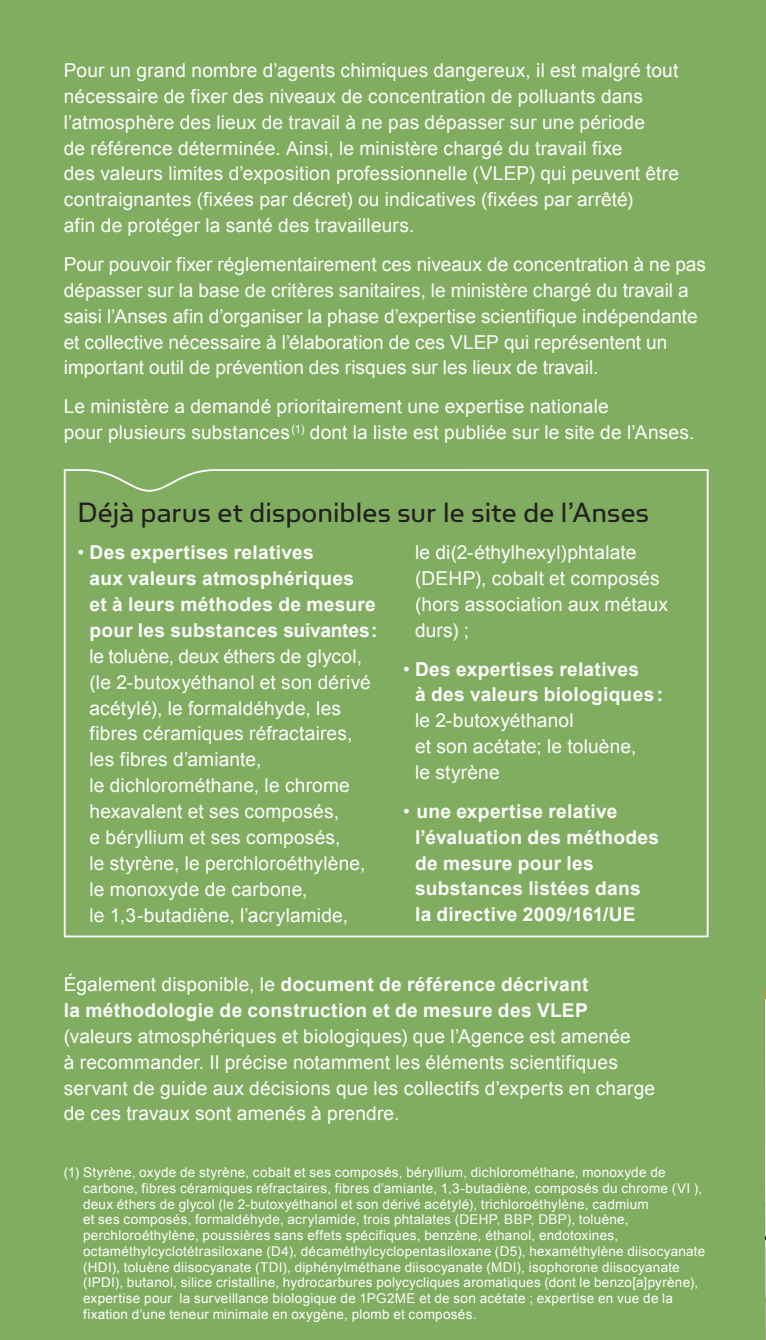
<style>
.page{position:relative;width:766px;height:1340px;background:#fff}
.page>*{position:absolute;margin:0;border:0;box-sizing:border-box;transform-origin:0 0}
.ST2_Noir{font:31.5px "Simian Text Orangutan";letter-spacing:.01em;color:#231f20}
.TEXTE_Blanc{font:19.12px/25.9px "Arial";letter-spacing:.01em;color:#fff}
.TEXTE_Blanc-2{font:700 19.12px/25.9px "Arial";letter-spacing:.015em;color:#fff}
.Renvois{font:13.5px/15.8px "Arial";letter-spacing:.02em;color:#fff}
.s1{font-weight:700}
.s2{font-weight:400}
</style>
<div class="page">
<div style="left:0;top:0;width:765px;height:1339px;background:#80ad60"></div>
<hr style="left:765px;top:0;width:1px;height:1339px;background:#08a7e0">
<svg style="left:63px;top:469px;width:646px;height:469px"></svg>
<svg style="left:765px;top:964px;width:1px;height:35px"></svg>
<img style="left:765px;top:999px;width:1px;height:340px">
<p class="TEXTE_Blanc" style="left:64px;top:57px;width:616px">Pour un grand nombre d’agents chimiques dangereux, il est malgré tout nécessaire de fixer des niveaux de concentration de polluants dans l’atmosphère des lieux de travail à ne pas dépasser sur une période<br>de référence déterminée. Ainsi, le ministère chargé du travail fixe<br>des valeurs limites d’exposition professionnelle (VLEP) qui peuvent être contraignantes (fixées par décret) ou indicatives (fixées par arrêté)<br>afin de protéger la santé des travailleurs.</p>
<p class="TEXTE_Blanc" style="left:64px;top:251px;width:643px">Pour pouvoir fixer réglementairement ces niveaux de concentration à ne pas dépasser sur la base de critères sanitaires, le ministère chargé du travail a saisi l’Anses afin d’organiser la phase d’expertise scientifique indépendante et collective nécessaire à l’élaboration de ces VLEP qui représentent un important outil de prévention des risques sur les lieux de travail.</p>
<p class="TEXTE_Blanc" style="left:64px;top:393px;width:632px">Le ministère a demandé prioritairement une expertise nationale<br>pour plusieurs substances<sup>(1)</sup> dont la liste est publiée sur le site de l’Anses.</p>
<p class="ST2_Noir" style="left:77px;top:495px;width:573px">Déjà parus et disponibles sur le site de l’Anses</p>
<p class="TEXTE_Blanc" style="left:89px;top:540px;width:289px;text-indent:-12px">• <span class="s1">Des expertises relatives<br>aux valeurs atmosphériques<br>et à leurs méthodes de mesure pour les substances suivantes: </span>le toluène, deux éthers de glycol, (le 2-butoxyéthanol et son dérivé acétylé), le formaldéhyde, les fibres céramiques réfractaires, les fibres d’amiante,<br>le dichlorométhane, le chrome hexavalent et ses composés,<br>e béryllium et ses composés,<br>le styrène, le perchloroéthylène, le monoxyde de carbone,<br>le 1,3-butadiène, l’acrylamide,</p>
<p class="TEXTE_Blanc" style="left:415px;top:540px;width:254px">le di(2-éthylhexyl)phtalate (DEHP), cobalt et composés (hors association aux métaux durs) ;</p>
<p class="TEXTE_Blanc" style="left:415px;top:656px;width:249px;text-indent:-12px">• <span class="s1">Des expertises relatives<br>à des valeurs biologiques: </span>le 2-butoxyéthanol<br>et son acétate; le toluène,<br>le styrène</p>
<p class="TEXTE_Blanc-2" style="left:415px;top:798px;width:245px;text-indent:-12px"><span class="s2">•</span> une expertise relative l’évaluation des méthodes de mesure pour les substances listées dans la directive 2009/161/UE</p>
<p class="TEXTE_Blanc" style="left:64px;top:971px;width:592px">Également disponible, le <span class="s1">document de référence décrivant<br>la méthodologie de construction et de mesure des VLEP </span>(valeurs atmosphériques et biologiques) que l’Agence est amenée<br>à recommander. Il précise notamment les éléments scientifiques servant de guide aux décisions que les collectifs d’experts en charge de ces travaux sont amenés à prendre.</p>
<p class="Renvois" style="left:83px;top:1164px;width:623px;text-indent:-19px">(1) Styrène, oxyde de styrène, cobalt et ses composés, béryllium, dichlorométhane, monoxyde de carbone, fibres céramiques réfractaires, fibres d’amiante, 1,3-butadiène, composés du chrome (VI ), deux éthers de glycol (le 2-butoxyéthanol et son dérivé acétylé), trichloroéthylène, cadmium<br>et ses composés, formaldéhyde, acrylamide, trois phtalates (DEHP, BBP, DBP), toluène, perchloroéthylène, poussières sans effets spécifiques, benzène, éthanol, endotoxines, octaméthylcyclotétrasiloxane (D4), décaméthylcyclopentasiloxane (D5), hexaméthylène diisocyanate (HDI), toluène diisocyanate (TDI), diphénylméthane diisocyanate (MDI), isophorone diisocyanate (IPDI), butanol, silice cristalline, hydrocarbures polycycliques aromatiques (dont le benzo[a]pyrène), expertise pour la surveillance biologique de 1PG2ME et de son acétate ; expertise en vue de la fixation d’une teneur minimale en oxygène, plomb et composés.</p>
</div>
